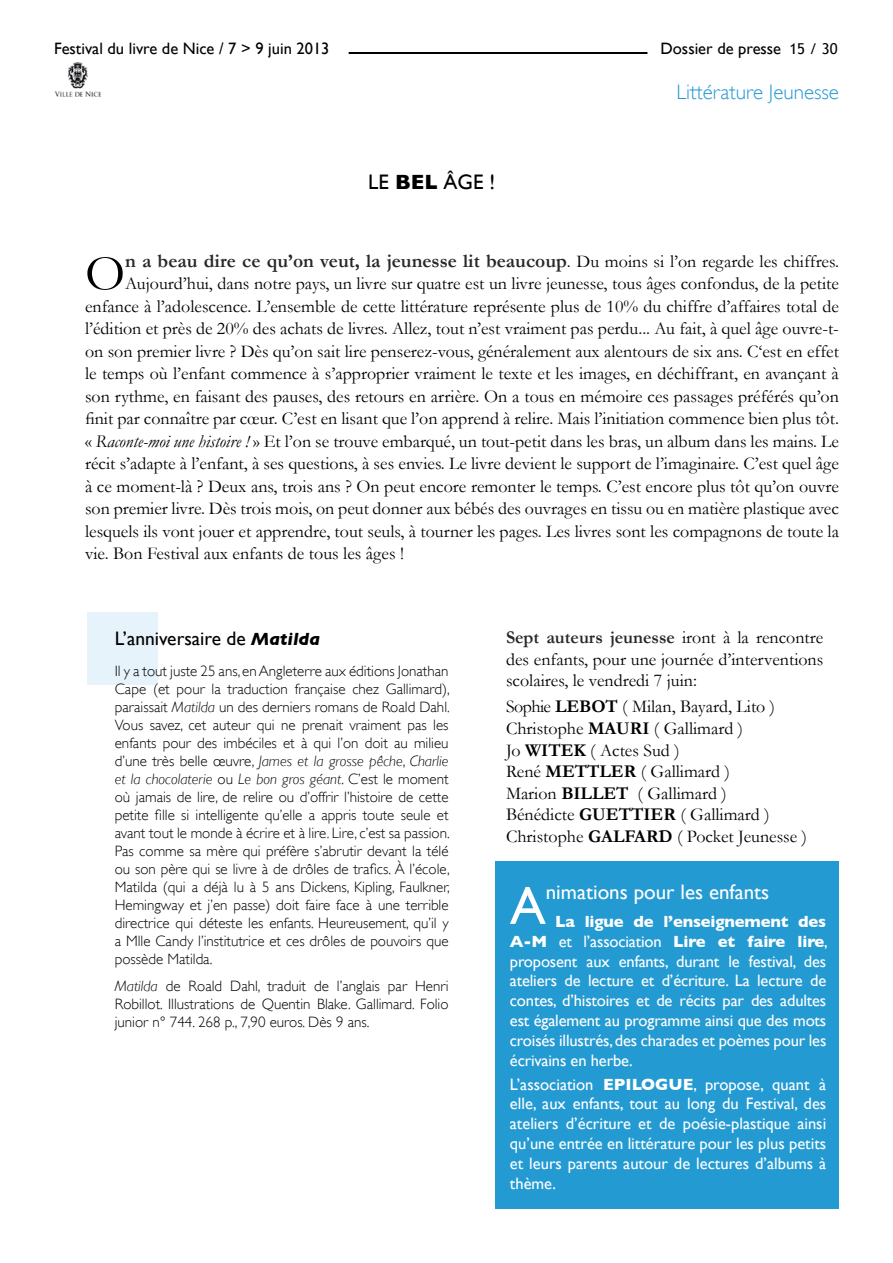
<style>
.page{position:relative;width:893px;height:1263px;background:#fff}
.page>*{position:absolute;margin:0;border:0;box-sizing:border-box;transform-origin:0 0}
.t1{font:53.85px "Gill Sans";color:#fff}
.t2{font:51.3px "Garamond";color:#000}
.t3{font:21px "Gill Sans";color:#fff}
.t4{font:300 21px "Gill Sans";color:#249ad2}
.t5{font:21px "Gill Sans";color:#000}
.t6{font:700 19.5px "Garamond";color:#28282a}
.t7{font:19.5px "Gill Sans";color:#000}
.t8{font:18px/22.5px "Garamond";color:#000;text-align:justify}
.t9{font:16.5px/19.8px "Gill Sans";letter-spacing:-.01em;color:#fff;text-align:justify}
.t10{font:16.5px "Gill Sans";color:#000}
.t11{font:300 15px/18px "Gill Sans";color:#000;text-align:justify}
.s1{font-family:"Trebuchet MS";font-size:15px}
.s2{font-weight:700}
.s3{font-weight:400;font-size:18px;color:#000}
.s4{font-style:italic}
.s5{font-weight:700;font-style:italic;font-size:18px}
.s6{font-weight:700;color:#28282a}
</style>
<div class="page">
<img style="left:55px;top:63px;width:45px;height:34px">
<hr style="left:349px;top:52px;width:298px;height:2px;background:#000">
<div style="left:495px;top:862px;width:344px;height:347px;background:#249ad2"></div>
<div style="left:87px;top:612px;width:70px;height:72px;background:#e6f3fa"></div>
<p class="t10" style="left:54px;top:39px;width:277px">Festival du livre de Nice / 7 &gt; 9 juin 2013</p>
<p class="t10" style="left:660px;top:39px;width:179px">Dossier de presse <span class="s1">15 / 30</span></p>
<p class="t5" style="left:368px;top:169px;width:129px">Le <span class="s2">Bel</span> Âge !</p>
<p class="t4" style="left:676px;top:80px;width:164px">Littérature Jeunesse</p>
<h2 class="t2" style="left:85px;top:243px;width:42px">O</h2>
<p class="t6" style="left:125px;top:249px;width:715px">n a beau dire ce qu’on veut, la jeunesse lit beaucoup<span class="s3">. Du moins si l’on regarde les chiffres.</span></p>
<p class="t8" style="left:85px;top:272px;width:755px;text-indent:40px">Aujourd’hui, dans notre pays, un livre sur quatre est un livre jeunesse, tous âges confondus, de la petite enfance à l’adolescence. L’ensemble de cette littérature représente plus de 10% du chiffre d’affaires total de l’édition et près de 20% des achats de livres. Allez, tout n’est vraiment pas perdu... Au fait, à quel âge ouvre-t&shy;on son premier livre ? Dès qu’on sait lire penserez-vous, généralement aux alentours de six ans. C‘est en effet le temps où l’enfant commence à s’approprier vraiment le texte et les images, en déchiffrant, en avançant à son rythme, en faisant des pauses, des retours en arrière. On a tous en mémoire ces passages préférés qu’on finit par connaître par cœur. C’est en lisant que l’on apprend à relire. Mais l’initiation commence bien plus tôt. « <span class="s4">Raconte-moi une histoire !</span> » Et l’on se trouve embarqué, un tout-petit dans les bras, un album dans les mains. Le récit s’adapte à l’enfant, à ses questions, à ses envies. Le livre devient le support de l’imaginaire. C’est quel âge à ce moment-là ? Deux ans, trois ans ? On peut encore remonter le temps. C’est encore plus tôt qu’on ouvre son premier livre. Dès trois mois, on peut donner aux bébés des ouvrages en tissu ou en matière plastique avec lesquels ils vont jouer et apprendre, tout seuls, à tourner les pages. Les livres sont les compagnons de toute la vie. Bon Festival aux enfants de tous les âges !</p>
<p class="t7" style="left:115px;top:627px;width:207px">L’anniversaire de <span class="s5">Matilda</span></p>
<p class="t11" style="left:115px;top:662px;width:337px">Il y a tout juste 25 ans, en Angleterre aux éditions Jonathan Cape (et pour la traduction française chez Gallimard), paraissait <span class="s4">Matilda</span> un des derniers romans de Roald Dahl.<br>Vous savez, cet auteur qui ne prenait vraiment pas les enfants pour des imbéciles et à qui l’on doit au milieu d’une très belle œuvre, <span class="s4">James et la grosse pêche</span>, <span class="s4">Charlie et la chocolaterie</span> ou <span class="s4">Le bon gros géant</span>. C’est le moment où jamais de lire, de relire ou d’offrir l’histoire de cette petite fille si intelligente qu’elle a appris toute seule et avant tout le monde à écrire et à lire. Lire, c’est sa passion.<br>Pas comme sa mère qui préfère s’abrutir devant la télé ou son père qui se livre à de drôles de trafics. À l’école, Matilda (qui a déjà lu à 5 ans Dickens, Kipling, Faulkner, Hemingway et j’en passe) doit faire face à une terrible directrice qui déteste les enfants. Heureusement, qu’il y a Mlle Candy l’institutrice et ces drôles de pouvoirs que possède Matilda.</p>
<p class="t11" style="left:115px;top:976px;width:335px"><span class="s4">Matilda</span> de Roald Dahl, traduit de l’anglais par Henri Robillot. Illustrations de Quentin Blake. Gallimard. Folio junior n° 744. 268 p., 7,90 euros. Dès 9 ans.</p>
<p class="t8" style="left:506px;top:627px;width:319px;line-height:21.6px"><span class="s6">Sept auteurs jeunesse</span> iront à la rencontre des enfants, pour une journée d’interventions scolaires, le vendredi 7 juin:</p>
<p class="t8" style="left:506px;top:696px;width:271px;line-height:21.6px;text-align:left">Sophie <span class="s2">LEBOT</span> ( Milan, Bayard, Lito )<br>Christophe <span class="s2">MAURI</span> ( Gallimard )<br>Jo <span class="s2">WITEK</span> ( Actes Sud )<br>René <span class="s2">METTLER</span> ( Gallimard )<br>Marion <span class="s2">BILLET</span> ( Gallimard )<br>Bénédicte <span class="s2">GUETTIER</span> ( Gallimard )<br>Christophe <span class="s2">Galfard</span></p>
<p class="t8" style="left:677px;top:825px;width:131px">( Pocket Jeunesse )</p>
<h1 class="t1" style="left:510px;top:874px;width:37px">A</h1>
<p class="t3" style="left:546px;top:879px;width:225px">nimations pour les enfants</p>
<p class="t9" style="left:510px;top:911px;width:319px;text-indent:45px"><span class="s2">La ligue de l’enseignement des A-M</span> et l’association <span class="s2">Lire et faire lire</span>, proposent aux enfants, durant le festival, des ateliers de lecture et d’écriture. La lecture de contes, d’histoires et de récits par des adultes est également au programme ainsi que des mots croisés illustrés, des charades et poèmes pour les écrivains en herbe.</p>
<p class="t9" style="left:510px;top:1074px;width:318px">L’association <span class="s2">EPILOGUE</span>, propose, quant à elle, aux enfants, tout au long du Festival, des ateliers d’écriture et de poésie-plastique ainsi qu’une entrée en littérature pour les plus petits et leurs parents autour de lectures d’albums à thème.</p>
</div>
